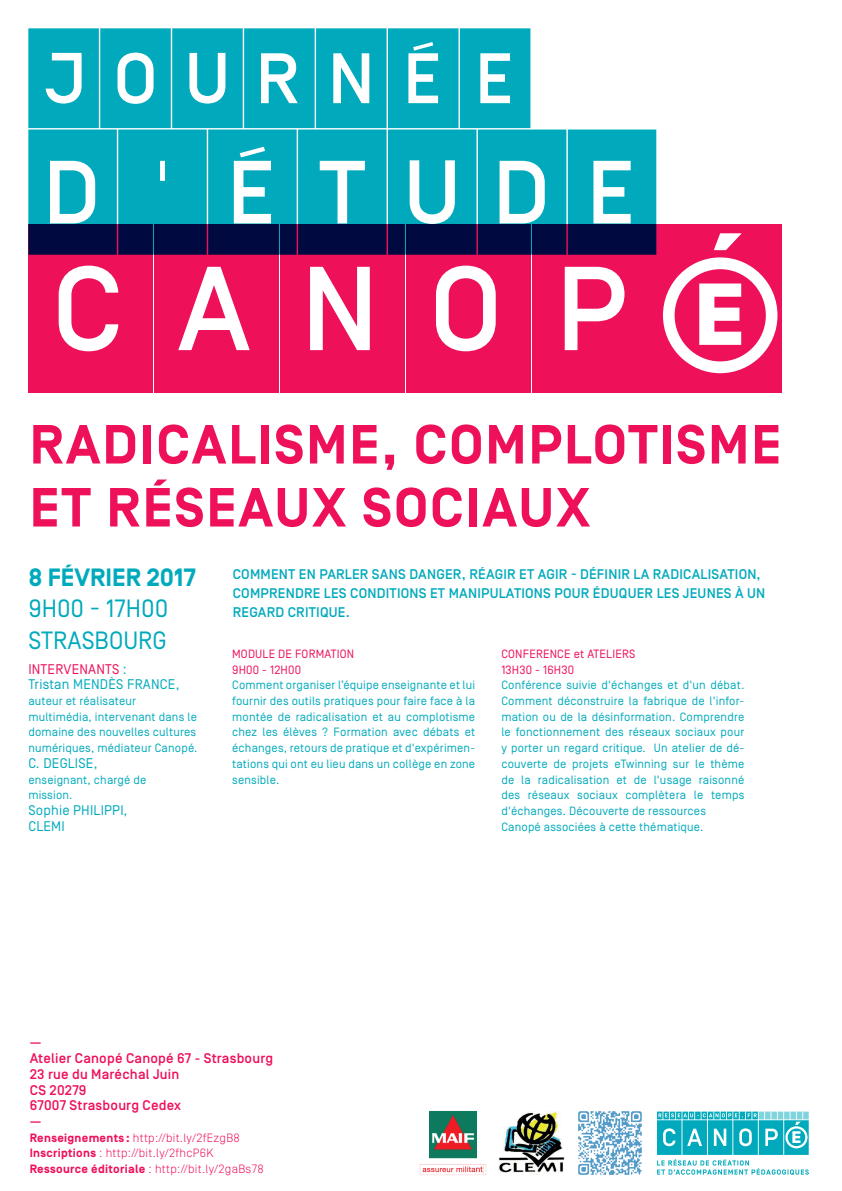
<style>
.page{position:relative;width:842px;height:1191px;background:#fff}
.page>*{position:absolute;margin:0;border:0;box-sizing:border-box;transform-origin:0 0}
.t1{font:500 119px "Simplon BP Mono";letter-spacing:.45em;color:#fff}
.t2{font:700 55px/63px "Simplon BP";letter-spacing:.04em;color:#ee1059}
.t3{font:25px/31.4px "Simplon BP Regular";color:#00aabc}
.t4{font:700 25px "Simplon BP";color:#00aabc}
.t5{font:500 14px/18.8px "Simplon BP";letter-spacing:.015em;color:#00aabc}
.t6{font:500 14px/15.7px "Simplon BP";letter-spacing:.015em;color:#ee1059}
.t7{font:14px/15.7px "Simplon BP Regular";letter-spacing:.015em;color:#00aabc}
.t8{font:12px/15.7px "Simplon BP Regular";letter-spacing:.015em;color:#00aabc}
.t9{font:300 12px/15.7px "Simplon BP";letter-spacing:.025em;color:#ee1059}
.t10{font:12px/15.7px "Simplon BP Regular";letter-spacing:.015em;color:#ee1059}
.s1{color:#ee1059}
.s2{font-weight:700}
</style>
<div class="page">
<div style="left:28px;top:224px;width:125px;height:168px;background:#ee1059"></div>
<div style="left:154px;top:224px;width:125px;height:168px;background:#ee1059"></div>
<div style="left:280px;top:224px;width:125px;height:168px;background:#ee1059"></div>
<div style="left:406px;top:224px;width:124px;height:168px;background:#ee1059"></div>
<div style="left:532px;top:224px;width:124px;height:168px;background:#ee1059"></div>
<div style="left:658px;top:224px;width:124px;height:168px;background:#ee1059"></div>
<svg style="left:663px;top:233px;width:114px;height:140px"></svg>
<svg style="left:28px;top:28px;width:628px;height:227px"></svg>
<svg style="left:657px;top:1111px;width:152px;height:64px"></svg>
<img style="left:578px;top:1111px;width:64px;height:65px">
<img style="left:499px;top:1111px;width:66px;height:64px">
<img style="left:419px;top:1111px;width:68px;height:64px">
<h1 class="t1" style="left:52px;top:231px;width:577px">CANOP</h1>
<h2 class="t2" style="left:30px;top:415px;width:753px">RADICALISME, COMPLOTISME<br>ET RÉSEAUX SOCIAUX</h2>
<h3 class="t4" style="left:28px;top:563px;width:169px">8 FÉVRIER 2017</h3>
<h3 class="t3" style="left:28px;top:592px;width:141px">9H00 - 17H00<br>STRASBOURG</h3>
<p class="t7" style="left:28px;top:661px;width:153px"><span class="s1">INTERVENANTS</span> :<br>Tristan MENDÈS FRANCE,</p>
<p class="t8" style="left:28px;top:693px;width:171px">auteur et réalisateur multimédia, intervenant dans le domaine des nouvelles cultures numériques, médiateur Canopé.</p>
<p class="t7" style="left:28px;top:755px;width:71px">C. DEGLISE,</p>
<p class="t8" style="left:28px;top:771px;width:120px">enseignant, chargé de mission.</p>
<p class="t7" style="left:28px;top:802px;width:101px">Sophie PHILIPPI,<br>CLEMI</p>
<p class="t5" style="left:233px;top:565px;width:534px">COMMENT EN PARLER SANS DANGER, RÉAGIR ET AGIR - DÉFINIR LA RADICALISATION,<br>COMPRENDRE LES CONDITIONS ET MANIPULATIONS POUR ÉDUQUER LES JEUNES À UN<br>REGARD CRITIQUE.</p>
<p class="t10" style="left:232px;top:646px;width:123px">MODULE DE FORMATION<br>9H00 - 12H00</p>
<p class="t8" style="left:232px;top:677px;width:245px;text-align:justify">Comment organiser l’équipe enseignante et lui fournir des outils pratiques pour faire face à la montée de radicalisation et au complotisme chez les élèves ? Formation avec débats et échanges, retours de pratique et d'expérimen&shy;tations qui ont eu lieu dans un collège en zone sensible.</p>
<p class="t10" style="left:501px;top:646px;width:135px">CONFERENCE et ATELIERS<br>13H30 - 16H30</p>
<p class="t8" style="left:501px;top:677px;width:245px">Conférence suivie d'échanges et d'un débat.<br>Comment déconstruire la fabrique de l'infor&shy;mation ou de la désinformation. Comprendre le fonctionnement des réseaux sociaux pour y porter un regard critique. Un atelier de dé&shy;couverte de projets eTwinning sur le thème de la radicalisation et de l'usage raisonné des réseaux sociaux complètera le temps d'échanges. Découverte de ressources Canopé associées à cette thématique.</p>
<p class="t6" style="left:30px;top:1035px;width:245px">—<br>Atelier Canopé Canopé 67 - Strasbourg<br>23 rue du Maréchal Juin<br>CS 20279<br>67007 Strasbourg Cedex<br>—</p>
<p class="t9" style="left:30px;top:1129px;width:235px"><span class="s2">Renseignements :</span> http://bit.ly/2fEzgB8<br><span class="s2">Inscriptions</span> : http://bit.ly/2fhcP6K<br><span class="s2">Ressource éditoriale</span> : http://bit.ly/2gaBs78</p>
</div>
